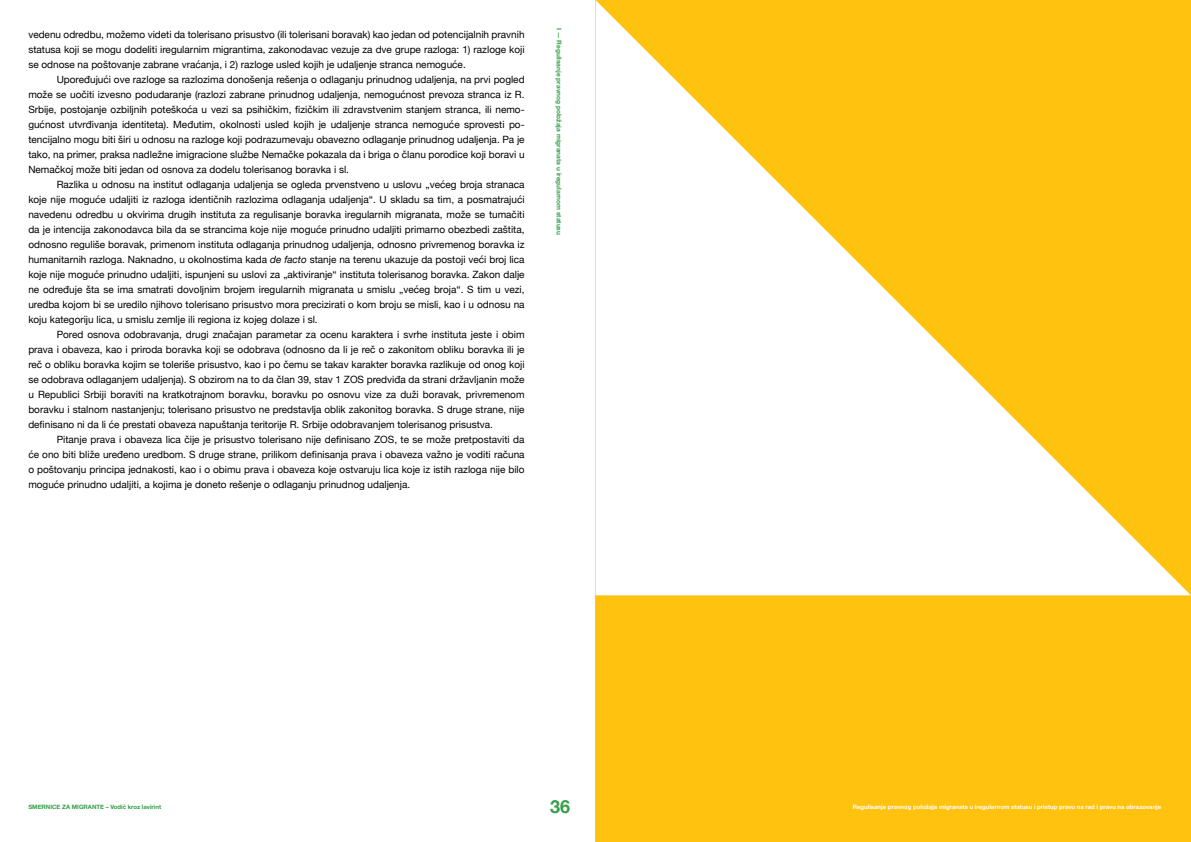
<style>
.page{position:relative;width:1191px;height:842px;background:#fff}
.page>*{position:absolute;margin:0;border:0;box-sizing:border-box;transform-origin:0 0}
.t1{font:700 18px "Helvetica Neue";color:#349e49}
.t2{font:10px/15px "Helvetica Neue";color:#000;text-align:justify}
.t3{font:700 6.5px "Helvetica Neue";color:#349e49}
.t4{font:700 6px "Helvetica Neue";color:#fff}
.t5{font:700 6px "Helvetica Neue";color:#349e49}
.s1{font-style:italic}
</style>
<div class="page">
<div style="left:595px;top:0;width:596px;height:842px;background:#ffc20e"></div>
<svg style="left:595px;top:0;width:596px;height:595px"></svg>
<p class="t2" style="left:28px;top:27px;width:498px">vedenu odredbu, možemo videti da tolerisano prisustvo (ili tolerisani boravak) kao jedan od potencijalnih pravnih statusa koji se mogu dodeliti iregularnim migrantima, zakonodavac vezuje za dve grupe razloga: 1) razloge koji se odnose na poštovanje zabrane vraćanja, i 2) razloge usled kojih je udaljenje stranca nemoguće.</p>
<p class="t2" style="left:28px;top:72px;width:498px;text-indent:28px">Upoređujući ove razloge sa razlozima donošenja rešenja o odlaganju prinudnog udaljenja, na prvi pogled može se uočiti izvesno podudaranje (razlozi zabrane prinudnog udaljenja, nemogućnost prevoza stranca iz R.<br>Srbije, postojanje ozbiljnih poteškoća u vezi sa psihičkim, fizičkim ili zdravstvenim stanjem stranca, ili nemo&shy;gućnost utvrđivanja identiteta). Međutim, okolnosti usled kojih je udaljenje stranca nemoguće sprovesti po&shy;tencijalno mogu biti širi u odnosu na razloge koji podrazumevaju obavezno odlaganje prinudnog udaljenja. Pa je tako, na primer, praksa nadležne imigracione službe Nemačke pokazala da i briga o članu porodice koji boravi u Nemačkoj može biti jedan od osnova za dodelu tolerisanog boravka i sl.</p>
<p class="t2" style="left:28px;top:177px;width:498px;text-indent:28px">Razlika u odnosu na institut odlaganja udaljenja se ogleda prvenstveno u uslovu „većeg broja stranaca koje nije moguće udaljiti iz razloga identičnih razlozima odlaganja udaljenja“. U skladu sa tim, a posmatrajući navedenu odredbu u okvirima drugih instituta za regulisanje boravka iregularnih migranata, može se tumačiti da je intencija zakonodavca bila da se strancima koje nije moguće prinudno udaljiti primarno obezbedi zaštita, odnosno reguliše boravak, primenom instituta odlaganja prinudnog udaljenja, odnosno privremenog boravka iz humanitarnih razloga. Naknadno, u okolnostima kada <span class="s1">de facto</span> stanje na terenu ukazuje da postoji veći broj lica koje nije moguće prinudno udaljiti, ispunjeni su uslovi za „aktiviranje“ instituta tolerisanog boravka. Zakon dalje ne određuje šta se ima smatrati dovoljnim brojem iregularnih migranata u smislu „većeg broja“. S tim u vezi, uredba kojom bi se uredilo njihovo tolerisano prisustvo mora precizirati o kom broju se misli, kao i u odnosu na koju kategoriju lica, u smislu zemlje ili regiona iz kojeg dolaze i sl.</p>
<p class="t2" style="left:28px;top:327px;width:498px;text-indent:28px">Pored osnova odobravanja, drugi značajan parametar za ocenu karaktera i svrhe instituta jeste i obim prava i obaveza, kao i priroda boravka koji se odobrava (odnosno da li je reč o zakonitom obliku boravka ili je reč o obliku boravka kojim se toleriše prisustvo, kao i po čemu se takav karakter boravka razlikuje od onog koji se odobrava odlaganjem udaljenja). S obzirom na to da član 39, stav 1 ZOS predviđa da strani državljanin može u Republici Srbiji boraviti na kratkotrajnom boravku, boravku po osnovu vize za duži boravak, privremenom boravku i stalnom nastanjenju; tolerisano prisustvo ne predstavlja oblik zakonitog boravka. S druge strane, nije definisano ni da li će prestati obaveza napuštanja teritorije R. Srbije odobravanjem tolerisanog prisustva.</p>
<p class="t2" style="left:28px;top:432px;width:498px;text-indent:28px">Pitanje prava i obaveza lica čije je prisustvo tolerisano nije definisano ZOS, te se može pretpostaviti da će ono biti bliže uređeno uredbom. S druge strane, prilikom definisanja prava i obaveza važno je voditi računa o poštovanju principa jednakosti, kao i o obimu prava i obaveza koje ostvaruju lica koje iz istih razloga nije bilo moguće prinudno udaljiti, a kojima je doneto rešenje o odlaganju prinudnog udaljenja.</p>
<p class="t3" style="left:564px;top:28px;width:208px;rotate:90deg">I ― Regulisanje pravnog položaja migranata u iregularnom statusu</p>
<p class="t5" style="left:28px;top:803px;width:134px">SMERNICE ZA MIGRANTE – Vodič kroz lavirint</p>
<h1 class="t1" style="left:550px;top:793px;width:22px">36</h1>
<p class="t4" style="left:853px;top:803px;width:310px">Regulisanje pravnog položaja migranata u iregularnom statusu i pristup pravu na rad i pravu na obrazovanje</p>
</div>
